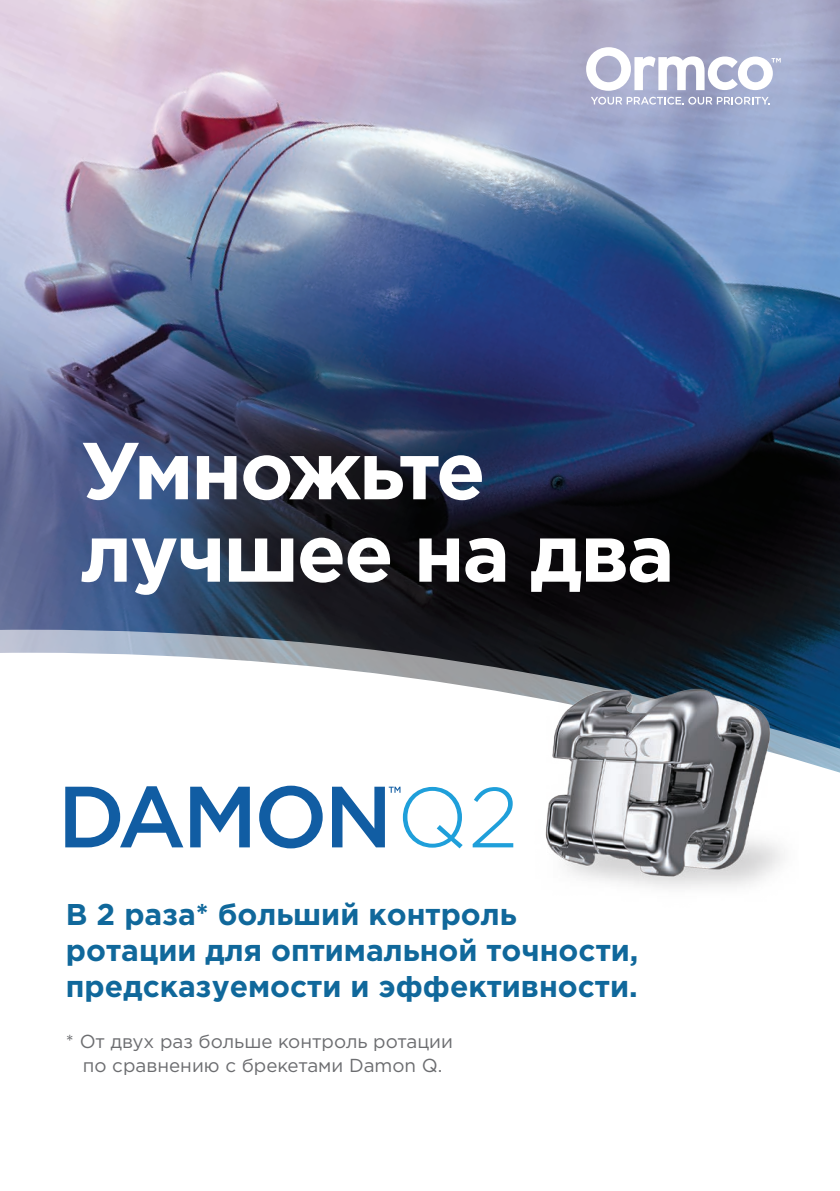
<style>
.page{position:relative;width:840px;height:1191px;background:#fff}
.page>*{position:absolute;margin:0;border:0;box-sizing:border-box;transform-origin:0 0}
.t1{font:700 80.6px/82.4px "Gotham Pro";letter-spacing:-.025em;color:#fff}
.t2{font:700 30px/36.4px "Gotham Pro";color:#10689b}
.t3{font:18.8px/24.2px "Gotham Pro";color:#6c6d70;text-align:center}
</style>
<div class="page">
<img style="left:0;top:0;width:839px;height:629px">
<svg style="left:0;top:629px;width:839px;height:24px;background:#444d58"></svg>
<svg style="left:65px;top:653px;width:774px;height:196px"></svg>
<img style="left:530px;top:670px;width:267px;height:218px">
<svg style="left:585px;top:47px;width:195px;height:44px"></svg>
<svg style="left:590px;top:97px;width:179px;height:8px"></svg>
<svg style="left:65px;top:786px;width:118px;height:61px"></svg>
<svg style="left:190px;top:786px;width:60px;height:61px"></svg>
<svg style="left:259px;top:785px;width:63px;height:63px"></svg>
<svg style="left:332px;top:786px;width:130px;height:62px"></svg>
<svg style="left:472px;top:787px;width:41px;height:60px"></svg>
<h1 class="t1" style="left:81px;top:427px;width:594px">Умножьте лучшее на два</h1>
<p class="t2" style="left:66px;top:895px;width:573px">В 2 раза* больший контроль ротации для оптимальной точности, предсказуемости и эффективности.</p>
<p class="t3" style="left:66px;top:1029px;width:388px">* От двух раз больше контроль ротации по сравнению с брекетами Damon Q.</p>
</div>
